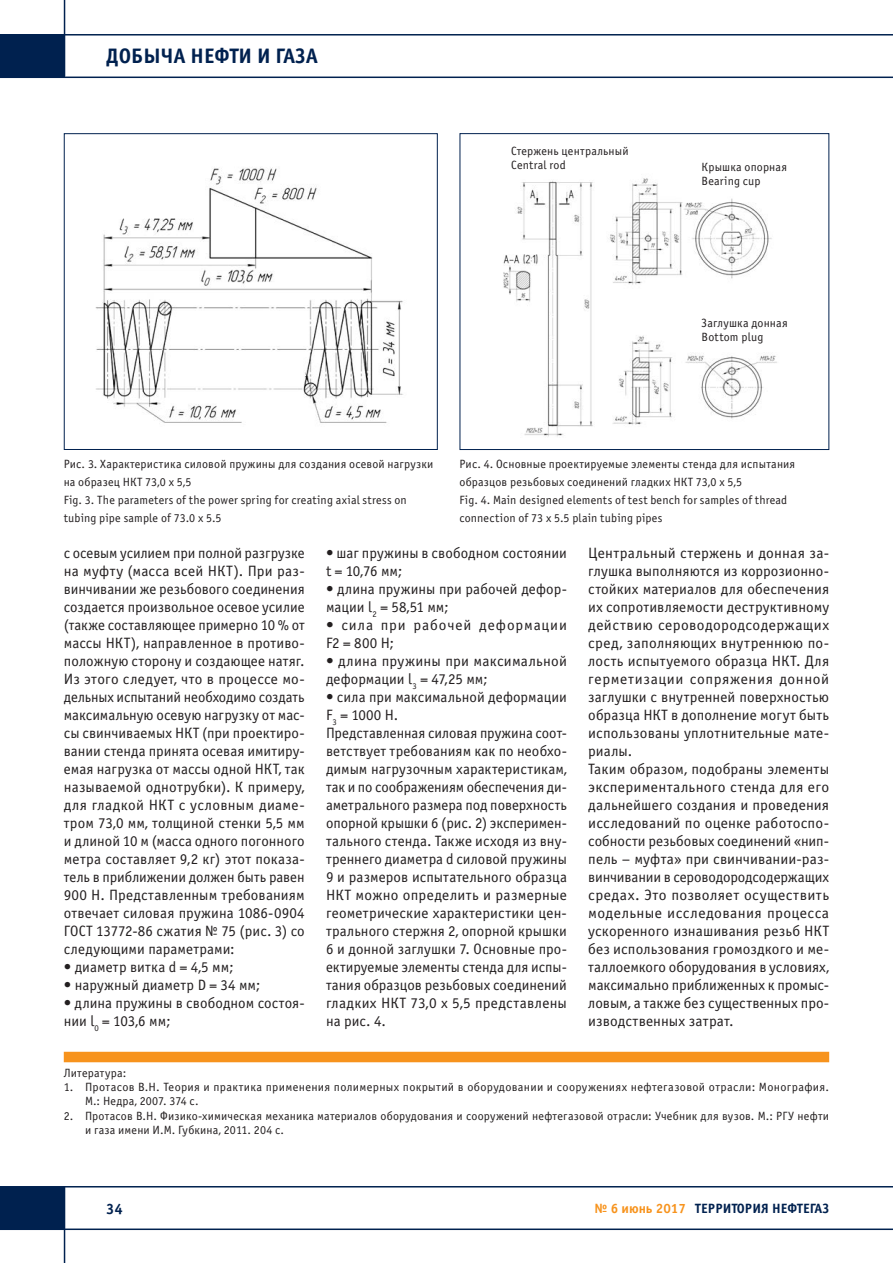
<style>
.page{position:relative;width:893px;height:1263px;background:#fff}
.page>*{position:absolute;margin:0;border:0;box-sizing:border-box;transform-origin:0 0}
.t1{font:700 21px "Officina Sans C";color:#00214f}
.t2{font:15px/18px "Officina Sans C";letter-spacing:.005em;color:#231f20}
.t3{font:15px/18px "Officina Sans C";letter-spacing:.06em;color:#231f20}
.t4{font:700 15px "Officina Sans C";color:#00214f}
.t5{font:700 13.5px "Officina Sans C";color:#00214f}
.t6{font:12px/18px "Officina Sans C";letter-spacing:.02em;color:#231f20}
.s1{color:#f7931d}
</style>
<div class="page">
<hr style="left:0;top:77px;width:893px;height:1px;background:#00214f">
<hr style="left:64px;top:0;width:1px;height:77px;background:#00214f">
<hr style="left:0;top:34px;width:893px;height:2px;background:#00214f">
<div style="left:0;top:35px;width:64px;height:42px;background:#00214f"></div>
<hr style="left:0;top:1186px;width:893px;height:1px;background:#00214f">
<hr style="left:64px;top:1186px;width:1px;height:77px;background:#00214f">
<hr style="left:0;top:1228px;width:893px;height:2px;background:#00214f">
<div style="left:0;top:1187px;width:64px;height:42px;background:#00214f"></div>
<div style="left:64px;top:1052px;width:765px;height:10px;background:#f7931d"></div>
<img style="left:503px;top:178px;width:274px;height:259px">
<div style="left:460px;top:133px;width:369px;height:317px;border:1px solid #00214f"></div>
<img style="left:95px;top:167px;width:308px;height:256px">
<div style="left:64px;top:133px;width:374px;height:317px;border:1px solid #00214f"></div>
<h1 class="t1" style="left:106px;top:44px;width:213px">ДОБЫЧА НЕФТИ И ГАЗА</h1>
<p class="t6" style="left:511px;top:144px;width:119px;line-height:14.4px">Стержень центральный<br>Central rod</p>
<p class="t6" style="left:702px;top:160px;width:87px;line-height:14.4px">Крышка опорная<br>Bearing cup</p>
<p class="t6" style="left:702px;top:316px;width:88px;line-height:14.4px">Заглушка донная<br>Bottom plug</p>
<p class="t6" style="left:64px;top:455px;width:371px">Рис. 3. Характеристика силовой пружины для создания осевой нагрузки на образец НКТ 73,0 x 5,5<br>Fig. 3. The parameters of the power spring for creating axial stress on tubing pipe sample of 73.0 x 5.5</p>
<p class="t6" style="left:459px;top:455px;width:337px">Рис. 4. Основные проектируемые элементы стенда для испытания образцов резьбовых соединений гладких НКТ 73,0 x 5,5<br>Fig. 4. Main designed elements of test bench for samples of thread connection of 73 x 5.5 plain tubing pipes</p>
<p class="t2" style="left:64px;top:544px;width:242px;text-align:justify">с осевым усилием при полной разгрузке на муфту (масса всей НКТ). При раз&shy;винчивании же резьбового соединения создается произвольное осевое усилие (также составляющее примерно 10 % от массы НКТ), направленное в противо&shy;положную сторону и создающее натяг.<br>Из этого следует, что в процессе мо&shy;дельных испытаний необходимо создать максимальную осевую нагрузку от мас&shy;сы свинчиваемых НКТ (при проектиро&shy;вании стенда принята осевая имитиру&shy;емая нагрузка от массы одной НКТ, так называемой однотрубки). К примеру, для гладкой НКТ с условным диаме&shy;тром 73,0 мм, толщиной стенки 5,5 мм и длиной 10 м (масса одного погонного метра составляет 9,2 кг) этот показа&shy;тель в приближении должен быть равен 900 Н. Представленным требованиям отвечает силовая пружина 1086-0904<br>ГОСТ 13772-86 сжатия № 75 (рис. 3) со следующими параметрами:</p>
<p class="t2" style="left:64px;top:958px;width:172px">• диаметр витка d = 4,5 мм;</p>
<p class="t2" style="left:64px;top:976px;width:198px">• наружный диаметр D = 34 мм;</p>
<p class="t2" style="left:64px;top:994px;width:242px">• длина пружины в свободном состоя&shy;нии l<sub>0</sub> = 103,6 мм;</p>
<p class="t2" style="left:326px;top:544px;width:242px">• шаг пружины в свободном состоянии t = 10,76 мм;</p>
<p class="t2" style="left:326px;top:580px;width:242px">• длина пружины при рабочей дефор&shy;мации l<sub>2</sub> = 58,51 мм;</p>
<p class="t3" style="left:326px;top:616px;width:242px">• сила при рабочей деформации<br>F2 = 800 Н;</p>
<p class="t2" style="left:326px;top:652px;width:242px">• длина пружины при максимальной деформации l<sub>3</sub> = 47,25 мм;</p>
<p class="t2" style="left:326px;top:688px;width:242px">• сила при максимальной деформации F<sub>3</sub> = 1000 Н.<br>Представленная силовая пружина соот&shy;ветствует требованиям как по необхо&shy;димым нагрузочным характеристикам, так и по соображениям обеспечения ди&shy;аметрального размера под поверхность опорной крышки 6 (рис. 2) эксперимен&shy;тального стенда. Также исходя из вну&shy;треннего диаметра d силовой пружины 9 и размеров испытательного образца НКТ можно определить и размерные геометрические характеристики цен&shy;трального стержня 2, опорной крышки 6 и донной заглушки 7. Основные про&shy;ектируемые элементы стенда для испы&shy;тания образцов резьбовых соединений гладких НКТ 73,0 x 5,5 представлены на рис. 4.</p>
<p class="t2" style="left:588px;top:544px;width:242px">Центральный стержень и донная за&shy;глушка выполняются из коррозионно&shy;стойких материалов для обеспечения их сопротивляемости деструктивному действию сероводородсодержащих сред, заполняющих внутреннюю по&shy;лость испытуемого образца НКТ. Для герметизации сопряжения донной заглушки с внутренней поверхностью образца НКТ в дополнение могут быть использованы уплотнительные мате&shy;риалы.<br>Таким образом, подобраны элементы экспериментального стенда для его дальнейшего создания и проведения исследований по оценке работоспо&shy;собности резьбовых соединений «нип&shy;пель – муфта» при свинчивании-раз&shy;винчивании в сероводородсодержащих средах. Это позволяет осуществить модельные исследования процесса ускоренного изнашивания резьб НКТ без использования громоздкого и ме&shy;таллоемкого оборудования в условиях, максимально приближенных к промыс&shy;ловым, а также без существенных про&shy;изводственных затрат.</p>
<p class="t6" style="left:64px;top:1064px;width:64px">Литература:</p>
<p class="t6" style="left:85px;top:1080px;width:746px;line-height:14.4px;text-indent:-21px">1. Протасов В.Н. Теория и практика применения полимерных покрытий в оборудовании и сооружениях нефтегазовой отрасли: Монография.<br>М.: Недра, 2007. 374 с.</p>
<p class="t6" style="left:85px;top:1109px;width:746px;line-height:14.4px;text-indent:-21px">2. Протасов В.Н. Физико-химическая механика материалов оборудования и сооружений нефтегазовой отрасли: Учебник для вузов. М.: РГУ нефти и газа имени И.М. Губкина, 2011. 204 с.</p>
<p class="t4" style="left:106px;top:1200px;width:18px">34</p>
<p class="t5" style="left:594px;top:1201px;width:236px"><span class="s1">№ 6 июнь 2017</span> ТЕРРИТОРИЯ НЕФТЕГАЗ</p>
</div>
